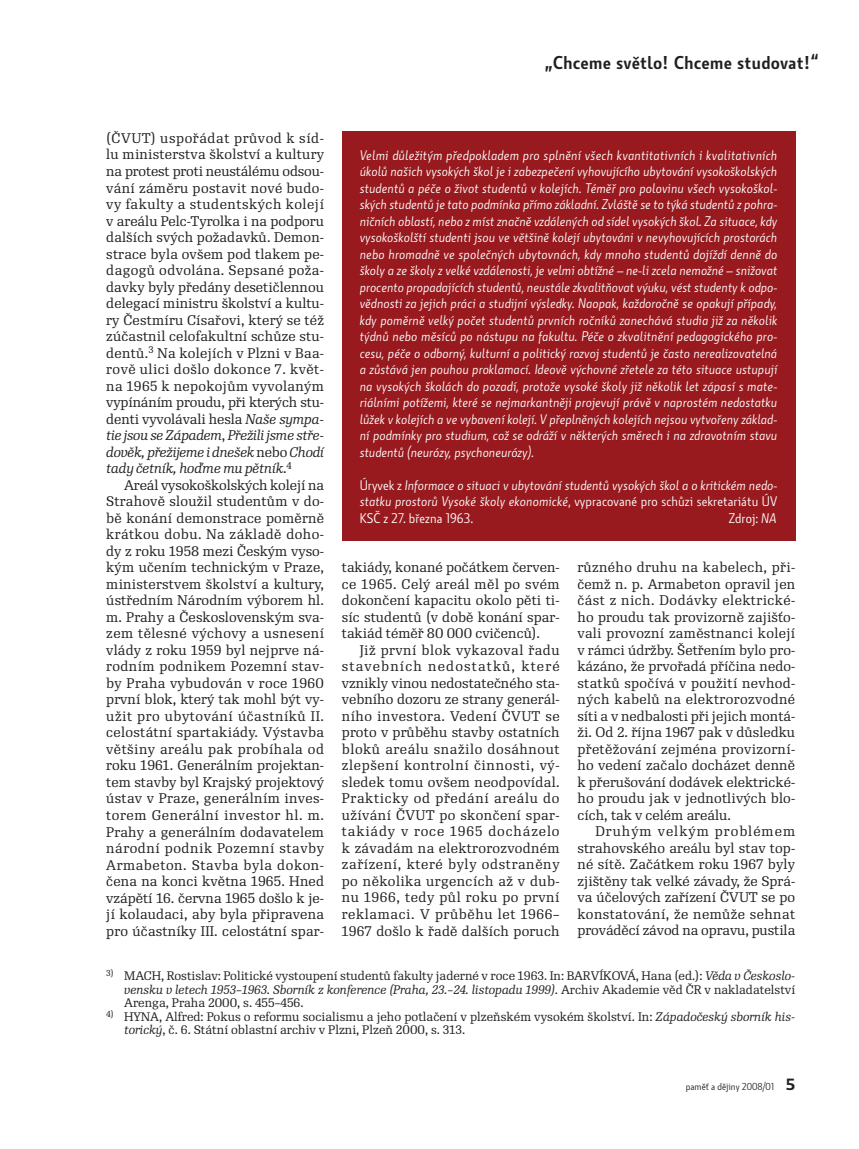
<style>
.page{position:relative;width:859px;height:1149px;background:#fff}
.page>*{position:absolute;margin:0;border:0;box-sizing:border-box;transform-origin:0 0}
.t1{font:700 18px "Botanika Lite CE";color:#231f20}
.t2{font:13.5px/16.5px "Re Public Book CE";letter-spacing:.01em;color:#231f20;text-align:justify}
.t3{font:italic 13.5px/16.5px "Botanika Lite CE";letter-spacing:.005em;color:#fff;text-align:justify}
.t4{font:13.5px "Botanika Lite CE";color:#fff}
.t5{font:12px/13.5px "Re Public Book CE";color:#231f20;text-align:justify}
.t6{font:9.75px "Botanika Lite CE";color:#231f20}
.s1{font-style:italic}
.s2{font-style:normal}
.s3{font-family:"Botanika Demi CE";font-weight:700;font-size:15.75px}
</style>
<div class="page">
<div style="left:342px;top:131px;width:453px;height:409px;background:#981a1e"></div>
<h1 class="t1" style="left:545px;top:56px;width:275px">„Chceme světlo! Chceme studovat!“</h1>
<p class="t2" style="left:106px;top:131px;width:219px">(ČVUT) uspořádat průvod k síd&shy;lu ministerstva školství a kultury na protest proti neustálému odsou&shy;vání záměru postavit nové budo&shy;vy fakulty a studentských kolejí v areálu Pelc-Tyrolka i na podporu dalších svých požadavků. Demon&shy;strace byla ovšem pod tlakem pe&shy;dagogů odvolána. Sepsané poža&shy;davky byly předány desetičlennou delegací ministru školství a kultu&shy;ry Čestmíru Císařovi, který se též zúčastnil celofakultní schůze stu&shy;dentů.<sup>3</sup> Na kolejích v Plzni v Baa&shy;rově ulici došlo dokonce 7. květ&shy;na 1965 k nepokojům vyvolaným vypínáním proudu, při kterých stu&shy;denti vyvolávali hesla <span class="s1">Naše sympa&shy;tie jsou se Západem</span>, <span class="s1">Přežili jsme stře&shy;dověk, přežijeme i dnešek</span> nebo <span class="s1">Chodí tady četník, hoďme mu pětník</span>.<sup>4</sup></p>
<p class="t2" style="left:106px;top:477px;width:219px;text-indent:18px">Areál vysokoškolských kolejí na Strahově sloužil studentům v do&shy;bě konání demonstrace poměrně krátkou dobu. Na základě doho&shy;dy z roku 1958 mezi Českým vyso&shy;kým učením technickým v Praze, ministerstvem školství a kultury, ústředním Národním výborem hl. m. Prahy a Československým sva&shy;zem tělesné výchovy a usnesení vlády z roku 1959 byl nejprve ná&shy;rodním podnikem Pozemní stav&shy;by Praha vybudován v roce 1960 první blok, který tak mohl být vy&shy;užit pro ubytování účastníků II. celostátní spartakiády. Výstavba většiny areálu pak probíhala od roku 1961. Generálním projektan&shy;tem stavby byl Krajský projektový ústav v Praze, generálním inves&shy;torem Generální investor hl. m.<br>Prahy a generálním dodavatelem národní podnik Pozemní stavby Armabeton. Stavba byla dokon&shy;čena na konci května 1965. Hned vzápětí 16. června 1965 došlo k je&shy;jí kolaudaci, aby byla připravena pro účastníky III. celostátní spar-</p>
<p class="t3" style="left:360px;top:148px;width:419px">Velmi důležitým předpokladem pro splnění všech kvantitativních i kvalitativních úkolů našich vysokých škol je i zabezpečení vyhovujícího ubytování vysokoškolských studentů a péče o život studentů v kolejích. Téměř pro polovinu všech vysokoškol&shy;ských studentů je tato podmínka přímo základní. Zvláště se to týká studentů z pohra&shy;ničních oblastí, nebo z míst značně vzdálených od sídel vysokých škol. Za situace, kdy vysokoškolští studenti jsou ve většině kolejí ubytováni v nevyhovujících prostorách nebo hromadně ve společných ubytovnách, kdy mnoho studentů dojíždí denně do školy a ze školy z velké vzdálenosti, je velmi obtížné – ne-li zcela nemožné – snižovat procento propadajících studentů, neustále zkvalitňovat výuku, vést studenty k odpo&shy;vědnosti za jejich práci a studijní výsledky. Naopak, každoročně se opakují případy, kdy poměrně velký počet studentů prvních ročníků zanechává studia již za několik týdnů nebo měsíců po nástupu na fakultu. Péče o zkvalitnění pedagogického pro&shy;cesu, péče o odborný, kulturní a politický rozvoj studentů je často nerealizovatelná a zůstává jen pouhou proklamací. Ideově výchovné zřetele za této situace ustupují na vysokých školách do pozadí, protože vysoké školy již několik let zápasí s mate&shy;riálními potížemi, které se nejmarkantněji projevují právě v naprostém nedostatku lůžek v kolejích a ve vybavení kolejí. V přeplněných kolejích nejsou vytvořeny základ&shy;ní podmínky pro studium, což se odráží v některých směrech i na zdravotním stavu studentů (neurózy, psychoneurózy).</p>
<p class="t3" style="left:360px;top:478px;width:419px"><span class="s2">Úryvek z</span> Informace o situaci v ubytování studentů vysokých škol a o kritickém nedo&shy;statku prostorů Vysoké školy ekonomické<span class="s2">, vypracované pro schůzi sekretariátu ÚV KSČ z 27. března 1963.</span></p>
<p class="t4" style="left:729px;top:513px;width:49px">Zdroj: <span class="s1">NA</span></p>
<p class="t2" style="left:577px;top:560px;width:219px">různého druhu na kabelech, při&shy;čemž n. p. Armabeton opravil jen část z nich. Dodávky elektrické&shy;ho proudu tak provizorně zajišťo&shy;vali provozní zaměstnanci kolejí v rámci údržby. Šetřením bylo pro&shy;kázáno, že prvořadá příčina nedo&shy;statků spočívá v použití nevhod&shy;ných kabelů na elektrorozvodné síti a v nedbalosti při jejich montá&shy;ži. Od 2. října 1967 pak v důsledku přetěžování zejména provizorní&shy;ho vedení začalo docházet denně k přerušování dodávek elektrické&shy;ho proudu jak v jednotlivých blo&shy;cích, tak v celém areálu.</p>
<p class="t2" style="left:577px;top:824px;width:219px;text-indent:18px">Druhým velkým problémem strahovského areálu byl stav top&shy;né sítě. Začátkem roku 1967 byly zjištěny tak velké závady, že Sprá&shy;va účelových zařízení ČVUT se po konstatování, že nemůže sehnat prováděcí závod na opravu, pustila</p>
<p class="t5" style="left:124px;top:969px;width:672px;text-indent:-18px"><sup>3)</sup> MACH, Rostislav: Politické vystoupení studentů fakulty jaderné v roce 1963. In: BARVÍKOVÁ, Hana (ed.): <span class="s1">Věda v Českoslo&shy;vensku v letech 1953–1963. Sborník z konference (Praha, 23.–24. listopadu 1999)</span>. Archiv Akademie věd ČR v nakladatelství Arenga, Praha 2000, s. 455–456.</p>
<p class="t5" style="left:124px;top:1010px;width:672px;text-indent:-18px"><sup>4)</sup> HYNA, Alfred: Pokus o reformu socialismu a jeho potlačení v plzeňském vysokém školství. In: <span class="s1">Západočeský sborník his&shy;torický</span>, č. 6. Státní oblastní archiv v Plzni, Plzeň 2000, s. 313.</p>
<p class="t2" style="left:342px;top:560px;width:219px">takiády, konané počátkem červen&shy;ce 1965. Celý areál měl po svém dokončení kapacitu okolo pěti ti&shy;síc studentů (v době konání spar&shy;takiád téměř 80 000 cvičenců).</p>
<p class="t2" style="left:342px;top:642px;width:219px;text-indent:18px">Již první blok vykazoval řadu stavebních nedostatků, které vznikly vinou nedostatečného sta&shy;vebního dozoru ze strany generál&shy;ního investora. Vedení ČVUT se proto v průběhu stavby ostatních bloků areálu snažilo dosáhnout zlepšení kontrolní činnosti, vý&shy;sledek tomu ovšem neodpovídal.<br>Prakticky od předání areálu do užívání ČVUT po skončení spar&shy;takiády v roce 1965 docházelo k závadám na elektrorozvodném zařízení, které byly odstraněny po několika urgencích až v dub&shy;nu 1966, tedy půl roku po první reklamaci. V průběhu let 1966– 1967 došlo k řadě dalších poruch</p>
<p class="t6" style="left:686px;top:1082px;width:111px">paměť a dějiny 2008/01 <span class="s3">5</span></p>
</div>
